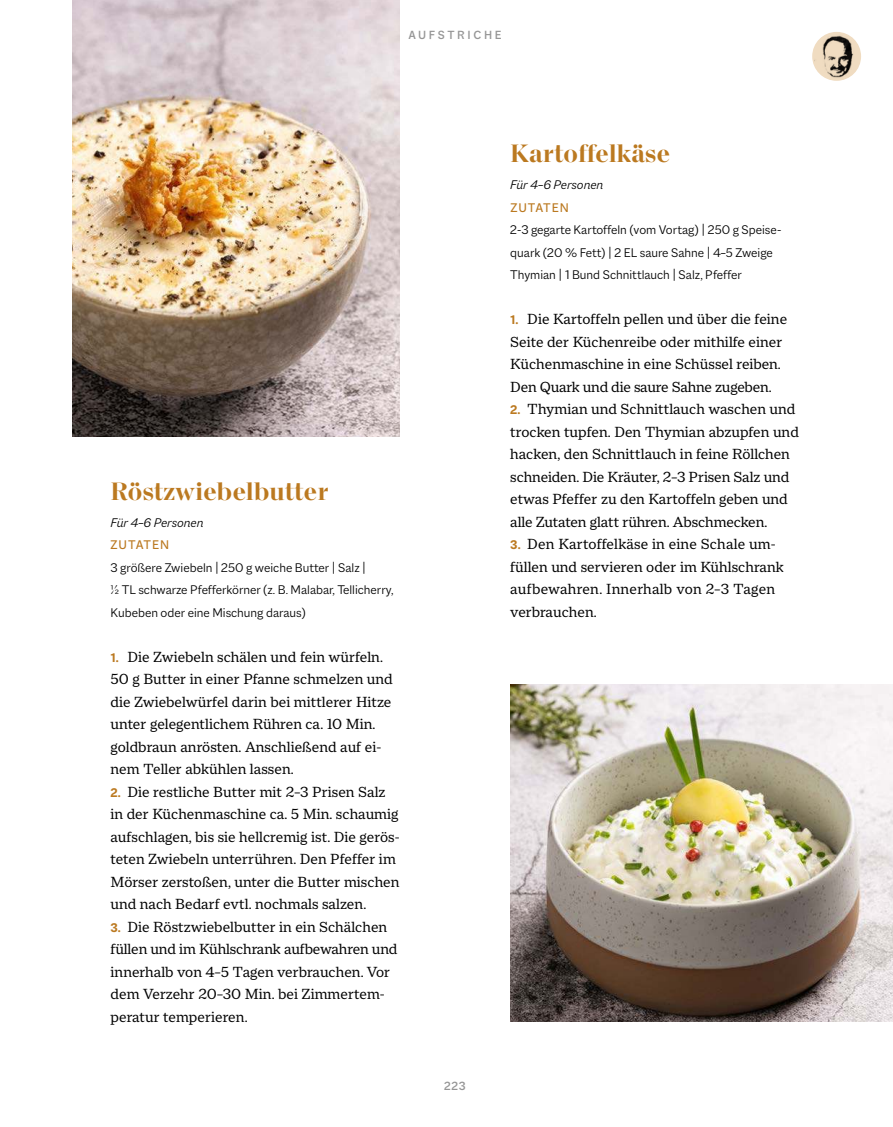
<style>
.page{position:relative;width:893px;height:1127px;background:#fff}
.page>*{position:absolute;margin:0;border:0;box-sizing:border-box;transform-origin:0 0}
.t1{font:700 27px "Macklin Display";letter-spacing:.01em;color:#bb7920}
.t2{font:15.75px/22.5px "Macklin Text";color:#000}
.t3{font:300 13.5px/22.5px "Macklin Sans";color:#000}
.t4{font:italic 300 13.5px "Macklin Sans";color:#000}
.t5{font:13.5px "Macklin Sans";letter-spacing:.07em;color:#bb7920}
.t6{font:500 12.75px "Macklin Sans";letter-spacing:.21em;color:#969696}
.s1{font-family:"Macklin Sans";font-weight:700;font-size:13.5px;color:#bb7920}
</style>
<div class="page">
<div style="left:812px;top:32px;width:49px;height:49px;background:#f0dcc1;border-radius:50%"></div>
<img style="left:815px;top:32px;width:44px;height:49px">
<img style="left:510px;top:684px;width:383px;height:337px">
<img style="left:72px;top:0;width:328px;height:437px">
<p class="t6" style="left:408px;top:31px;width:95px">AUF STRICHE</p>
<h1 class="t1" style="left:111px;top:482px;width:220px">Röstzwiebelbutter</h1>
<p class="t4" style="left:111px;top:517px;width:95px">Für 4–6 Personen</p>
<p class="t5" style="left:111px;top:540px;width:60px">ZUTATEN</p>
<p class="t3" style="left:111px;top:556px;width:284px">3 größere Zwiebeln | 250 g weiche Butter | Salz |<br>½ TL schwarze Pfefferkörner (z. B. Malabar, Tellicherry,<br>Kubeben oder eine Mischung daraus)</p>
<p class="t2" style="left:111px;top:646px;width:284px"><span class="s1">1.</span> Die Zwiebeln schälen und fein würfeln.<br>50 g Butter in einer Pfanne schmelzen und die Zwiebelwürfel darin bei mittlerer Hitze unter gelegentlichem Rühren ca. 10 Min. goldbraun anrösten. Anschließend auf ei&shy;nem Teller abkühlen lassen.</p>
<p class="t2" style="left:111px;top:781px;width:291px"><span class="s1">2.</span> Die restliche Butter mit 2–3 Prisen Salz in der Küchenmaschine ca. 5 Min. schaumig aufschlagen, bis sie hellcremig ist. Die gerös&shy;teten Zwiebeln unterrühren. Den Pfeffer im Mörser zerstoßen, unter die Butter mischen und nach Bedarf evtl. nochmals salzen.</p>
<p class="t2" style="left:111px;top:916px;width:289px"><span class="s1">3.</span> Die Röstzwiebelbutter in ein Schälchen füllen und im Kühlschrank aufbewahren und innerhalb von 4–5 Tagen verbrauchen. Vor dem Verzehr 20–30 Min. bei Zimmertem&shy;peratur temperieren.</p>
<h1 class="t1" style="left:510px;top:145px;width:161px">Kartoffelkäse</h1>
<p class="t4" style="left:510px;top:180px;width:95px">Für 4–6 Personen</p>
<p class="t5" style="left:510px;top:203px;width:60px">ZUTATEN</p>
<p class="t3" style="left:510px;top:219px;width:273px">2-3 gegarte Kartoffeln (vom Vortag) | 250 g Speise&shy;quark (20 % Fett) | 2 EL saure Sahne | 4–5 Zweige<br>Thymian | 1 Bund Schnittlauch | Salz, Pfeffer</p>
<p class="t2" style="left:510px;top:308px;width:278px"><span class="s1">1.</span> Die Kartoffeln pellen und über die feine Seite der Küchenreibe oder mithilfe einer Küchenmaschine in eine Schüssel reiben.<br>Den Quark und die saure Sahne zugeben.</p>
<p class="t2" style="left:510px;top:398px;width:290px"><span class="s1">2.</span> Thymian und Schnittlauch waschen und trocken tupfen. Den Thymian abzupfen und hacken, den Schnittlauch in feine Röllchen schneiden. Die Kräuter, 2–3 Prisen Salz und etwas Pfeffer zu den Kartoffeln geben und alle Zutaten glatt rühren. Abschmecken.</p>
<p class="t2" style="left:510px;top:533px;width:275px"><span class="s1">3.</span> Den Kartoffelkäse in eine Schale um&shy;füllen und servieren oder im Kühlschrank aufbewahren. Innerhalb von 2–3 Tagen verbrauchen.</p>
<p class="t6" style="left:444px;top:1081px;width:23px">223</p>
</div>
